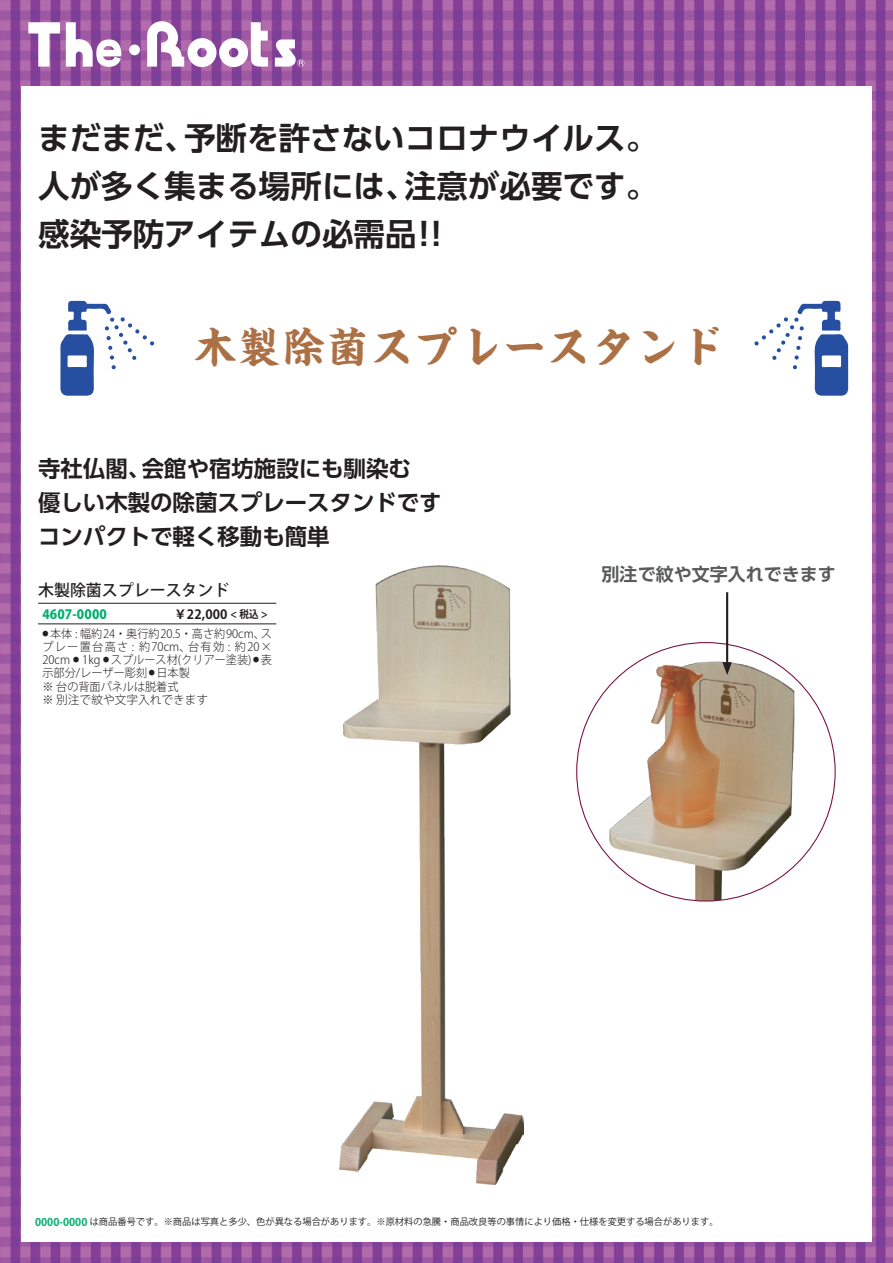
<style>
.page{position:relative;width:893px;height:1263px;background:#fff}
.page>*{position:absolute;margin:0;border:0;box-sizing:border-box;transform-origin:0 0}
.t1{font:700 42.15px "Kaisho MCBK1 Pro De";letter-spacing:.05em;color:#ac7045}
.t2{font:700 31.5px/47.8px "UD Shin Go Pro De";color:#231f20}
.t3{font:700 22.35px/34px "UD Shin Go Pro De";color:#231f20}
.t4{font:700 18px "UD Shin Go Pro De";color:#595a5b}
.t5{font:500 15.9px "Koz Go Pr 6 N";color:#231f20}
.t6{font:800 12.75px "Koz Go Pr 6 N";letter-spacing:.01em;color:#07ae70}
.t7{font:700 12.75px "Koz Go Pr 6 N";color:#231f20}
.t8{font:300 11.7px/13px "Koz Go Pr 6 N";letter-spacing:.005em;color:#231f20;scale:.95 1}
.t9{font:700 10.65px "Koz Go Pro";color:#07ae70}
.t10{font:700 10.65px "Koz Go Pr 6 N";color:#231f20;scale:.9 1}
.t11{font:9.3px "Koz Go Pro";color:#231f20}
.t12{font:300 6.45px "Koz Go Pr 6 N";color:#231f20;scale:.95 1}
</style>
<div class="page">
<img style="left:0;top:0;width:893px;height:1263px">
<div style="left:21px;top:86px;width:851px;height:1156px;background:#fff"></div>
<img style="left:340px;top:565px;width:183px;height:620px">
<hr style="left:38px;top:603px;width:238px;height:1px;background:#231f20">
<hr style="left:38px;top:624px;width:238px;height:1px;background:#231f20">
<svg style="left:28px;top:22px;width:32px;height:45px"></svg>
<svg style="left:66px;top:22px;width:57px;height:45px"></svg>
<div style="left:129px;top:44px;width:11px;height:11px;background:#fff;border-radius:50%"></div>
<svg style="left:147px;top:21px;width:121px;height:46px"></svg>
<svg style="left:275px;top:39px;width:29px;height:28px"></svg>
<img style="left:609px;top:662px;width:185px;height:239px">
<svg style="left:60px;top:301px;width:94px;height:95px"></svg>
<svg style="left:754px;top:301px;width:94px;height:95px"></svg>
<hr style="left:726px;top:592px;width:2px;height:74px;background:#231f20">
<svg style="left:722px;top:662px;width:10px;height:13px"></svg>
<h2 class="t2" style="left:38px;top:113px;width:159px">まだまだ、</h2>
<h2 class="t2" style="left:184px;top:113px;width:475px">予断を許さないコロナウイルス。</h2>
<h2 class="t2" style="left:38px;top:161px;width:404px">人が多く集まる場所には、感染予防アイテムの必需品 !!</h2>
<h2 class="t2" style="left:405px;top:161px;width:254px">注意が必要です。</h2>
<h1 class="t1" style="left:194px;top:311px;width:530px">木製除菌スプレースタンド</h1>
<h3 class="t3" style="left:38px;top:451px;width:405px">寺社仏閣、<br>優しい木製の除菌スプレースタンドですコンパクトで軽く移動も簡単</h3>
<h3 class="t3" style="left:142px;top:451px;width:271px">会館や宿坊施設にも馴染む</h3>
<h3 class="t5" style="left:38px;top:581px;width:193px">木製除菌スプレースタンド</h3>
<p class="t10" style="left:231px;top:608px;width:43px">&lt; 税込 &lt;</p>
<p class="t6" style="left:42px;top:607px;width:66px">4607-0000</p>
<p class="t8" style="left:50px;top:627px;width:235px">本体 : 幅約24・奥行約20.5・高さ約90cm ス、</p>
<p class="t7" style="left:174px;top:607px;width:55px">￥22,000</p>
<p class="t12" style="left:42px;top:630px;width:8px">●</p>
<p class="t8" style="left:111px;top:640px;width:171px;text-indent:-69px">プレー置台高さ : 約 70cm、<br>スプルース材(クリアー塗装) <sup>●</sup> 表</p>
<p class="t8" style="left:188px;top:640px;width:90px">台有効 : 約20×</p>
<p class="t8" style="left:82px;top:654px;width:21px">1kg</p>
<p class="t8" style="left:42px;top:654px;width:31px">20cm</p>
<p class="t12" style="left:73px;top:656px;width:8px">●</p>
<p class="t12" style="left:103px;top:656px;width:8px">●</p>
<p class="t8" style="left:42px;top:667px;width:176px">示部分/レーザー彫刻<br>※ 台の背面パネルは脱着式<br>※ 別注で紋や文字入れできます</p>
<p class="t8" style="left:156px;top:667px;width:37px">日本製</p>
<p class="t12" style="left:149px;top:669px;width:8px">●</p>
<h3 class="t4" style="left:602px;top:559px;width:235px">別注で紋や文字入れできます</h3>
<p class="t11" style="left:90px;top:1215px;width:630px">は商品番号です。※商品は写真と多少、色が異なる場合があります。※原材料の急騰・商品改良等の事情により価格・仕様を変更する場合があります。</p>
<p class="t9" style="left:35px;top:1215px;width:54px">0000-0000</p>
</div>
